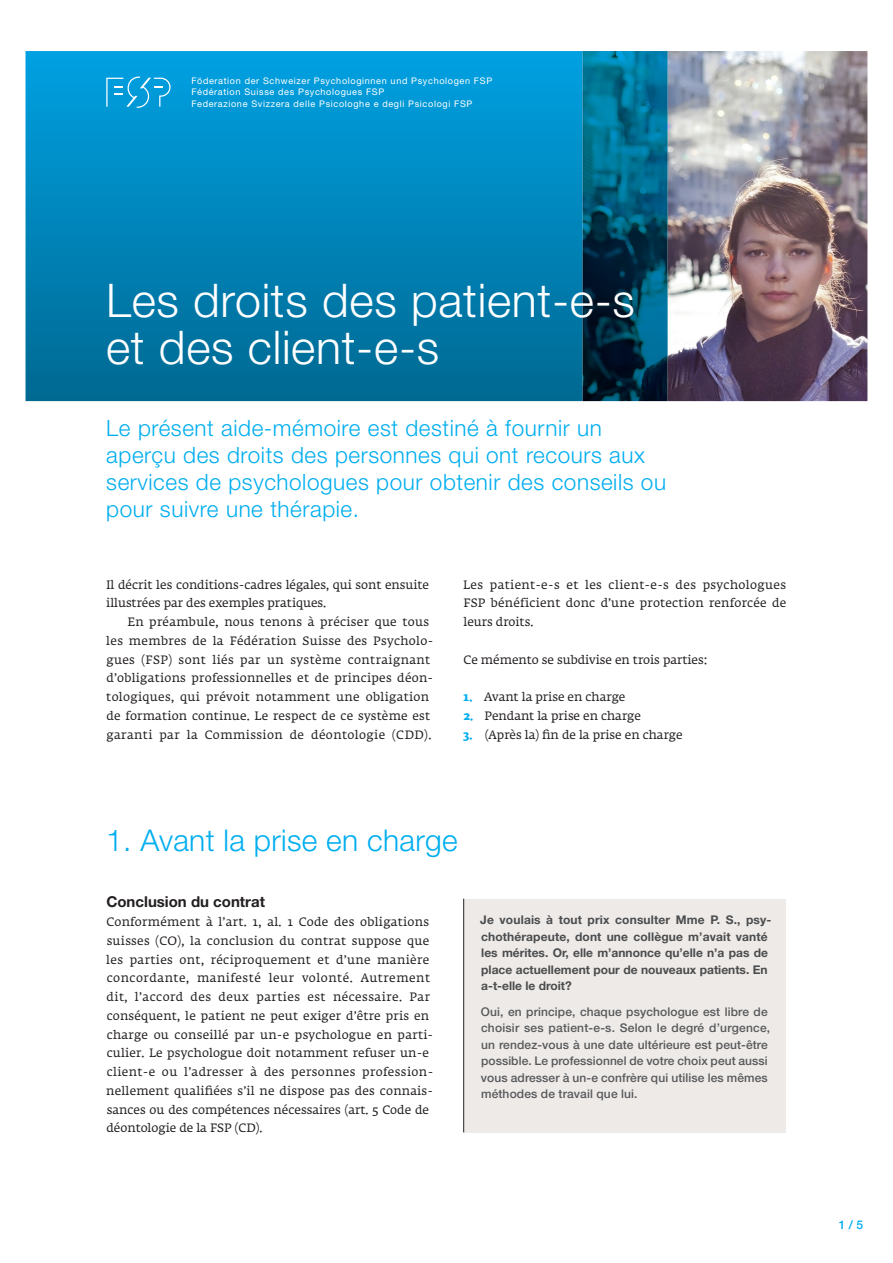
<style>
.page{position:relative;width:893px;height:1263px;background:#fff}
.page>*{position:absolute;margin:0;border:0;box-sizing:border-box;transform-origin:0 0}
.t1{font:300 46.5px/46.5px "Helvetica Neue LT Std";letter-spacing:.015em;color:#fff}
.t2{font:300 30px "Helvetica Neue LT Std";letter-spacing:.01em;color:#00aeef}
.t3{font:300 22.5px/27px "Helvetica Neue LT Std";letter-spacing:.025em;color:#00aeef}
.t4{font:700 15px "Helvetica Neue LT Std";color:#231f20}
.t5{font:12px/18.8px "Fedra Serif A Std";letter-spacing:.025em;color:#231f20}
.t6{font:500 12px/16.5px "Helvetica Neue LT Std";letter-spacing:.01em;color:#57585a}
.t7{font:12px/18.8px "Fedra Serif A Std";color:#231f20}
.t8{font:700 12px/16.5px "Helvetica Neue LT Std";color:#4b4c4d}
.t9{font:500 12px "Helvetica Neue LT Std";color:#00aeef}
.t10{font:9.15px/11.2px "Helvetica Neue LT Std";letter-spacing:.07em;color:#fff}
.s1{font-weight:700;color:#00aeef}
</style>
<div class="page">
<img style="left:668px;top:51px;width:199px;height:350px">
<svg style="left:26px;top:51px;width:557px;height:350px;background:#0084b9"></svg>
<img style="left:583px;top:51px;width:85px;height:350px">
<svg style="left:106px;top:75px;width:65px;height:33px;background:#23a7de"></svg>
<div style="left:464px;top:899px;width:321px;height:233px;background:#edeae8"></div>
<hr style="left:463px;top:899px;width:1px;height:233px;background:#231f20">
<p class="t10" style="left:191px;top:75px;width:302px">Föderation der Schweizer Psychologinnen und Psychologen FSP<br>Fédération Suisse des Psychologues FSP<br>Federazione Svizzera delle Psicologhe e degli Psicologi FSP</p>
<h1 class="t1" style="left:106px;top:276px;width:530px">Les droits des patient-e-s et des client-e-s</h1>
<h3 class="t3" style="left:106px;top:414px;width:561px">Le présent aide-mémoire est destiné à fournir un aperçu des droits des personnes qui ont recours aux services de psychologues pour obtenir des conseils ou pour suivre une thérapie.</h3>
<p class="t7" style="left:106px;top:576px;width:325px">Il décrit les conditions-cadres légales, qui sont ensuite illustrées par des exemples pratiques.</p>
<p class="t5" style="left:106px;top:613px;width:328px;text-indent:21px">En préambule, nous tenons à préciser que tous les membres de la Fédération Suisse des Psycholo&shy;gues (FSP) sont liés par un système contraignant d’obligations professionnelles et de principes déon&shy;tologiques, qui prévoit notamment une obligation de formation continue. Le respect de ce système est garanti par la Commission de déontologie (CDD).</p>
<p class="t5" style="left:463px;top:576px;width:324px;text-align:justify">Les patient-e-s et les client-e-s des psychologues FSP bénéficient donc d’une protection renforcée de leurs droits.</p>
<p class="t7" style="left:464px;top:651px;width:245px">Ce mémento se subdivise en trois parties:</p>
<p class="t7" style="left:463px;top:688px;width:164px"><span class="s1">1.</span> Avant la prise en charge</p>
<p class="t7" style="left:463px;top:707px;width:179px"><span class="s1">2.</span> Pendant la prise en charge</p>
<p class="t7" style="left:463px;top:726px;width:221px"><span class="s1">3.</span> (Après la) fin de la prise en charge</p>
<h2 class="t2" style="left:106px;top:822px;width:353px">1. Avant la prise en charge</h2>
<p class="t4" style="left:106px;top:893px;width:160px">Conclusion du contrat</p>
<p class="t5" style="left:106px;top:913px;width:328px">Conformément à l’art. 1, al. 1 Code des obligations suisses (CO), la conclusion du contrat suppose que les parties ont, réciproquement et d’une manière concordante, manifesté leur volonté. Autrement dit, l’accord des deux parties est nécessaire. Par conséquent, le patient ne peut exiger d’être pris en charge ou conseillé par un-e psychologue en parti&shy;culier. Le psychologue doit notamment refuser un-e client-e ou l’adresser à des personnes profession&shy;nellement qualifiées s’il ne dispose pas des connais&shy;sances ou des compétences nécessaires (art. 5 Code de déontologie de la FSP (CD).</p>
<p class="t8" style="left:480px;top:911px;width:293px">Je voulais à tout prix consulter Mme P. S., psy&shy;chothérapeute, dont une collègue m’avait vanté les mérites. Or, elle m’annonce qu’elle n’a pas de place actuellement pour de nouveaux patients. En a-t-elle le droit?</p>
<p class="t6" style="left:481px;top:1003px;width:291px">Oui, en principe, chaque psychologue est libre de choisir ses patient-e-s. Selon le degré d’urgence, un rendez-vous à une date ultérieure est peut-être possible. Le professionnel de votre choix peut aussi vous adresser à un-e confrère qui utilise les mêmes méthodes de travail que lui.</p>
<p class="t9" style="left:839px;top:1217px;width:26px">1 / 5</p>
</div>
